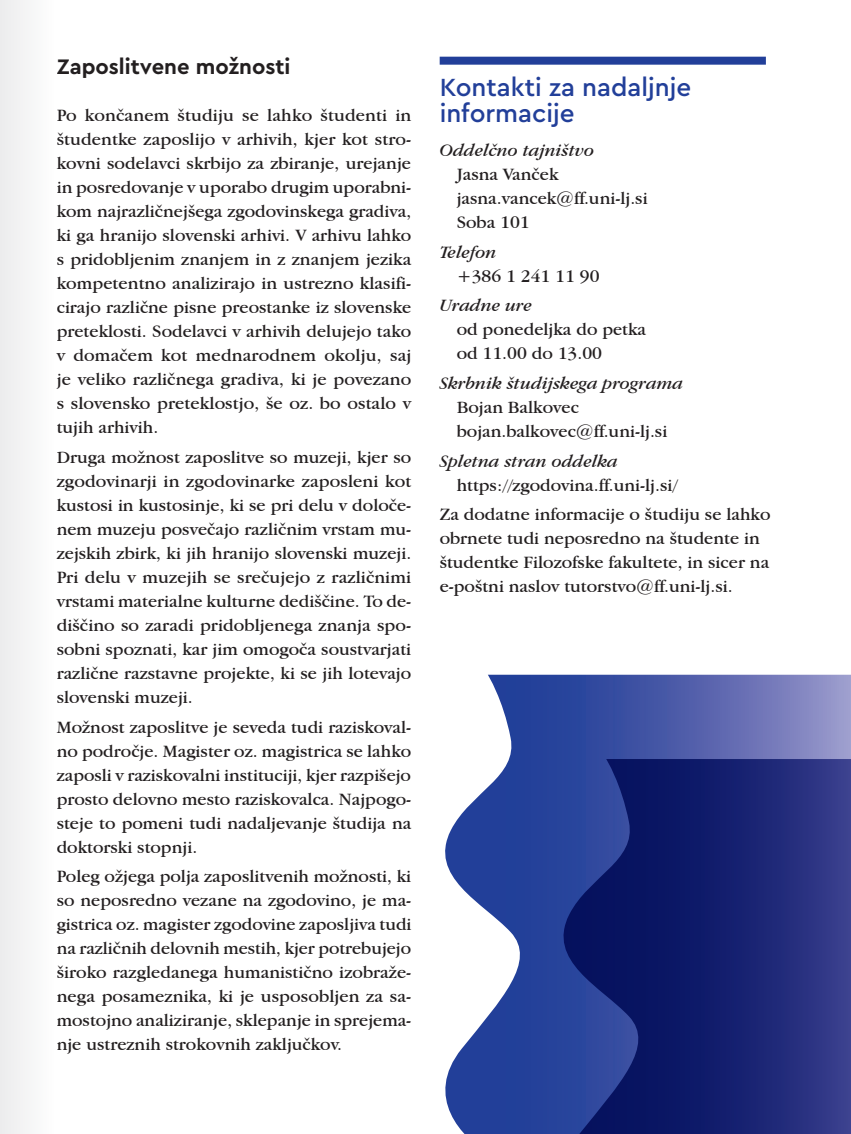
<style>
.page{position:relative;width:851px;height:1134px;background:#fff}
.page>*{position:absolute;margin:0;border:0;box-sizing:border-box;transform-origin:0 0}
.poudark{font:500 26px/26px "Cera Pro";color:#223f99}
.mednaslov{font:700 22px "Cera Pro";color:#231f20}
.tekst{font:18px/24px "Garamond IT Cby BT";color:#231f20;text-align:justify}
.tekst_leva{font:18px/24px "Garamond IT Cby BT";color:#231f20}
.s1{font-style:italic}
</style>
<div class="page">
<svg style="left:445px;top:675px;width:405px;height:459px"></svg>
<svg style="left:556px;top:759px;width:294px;height:375px;background:#1b2978"></svg>
<div style="left:439px;top:57px;width:326px;height:8px;background:#223f99"></div>
<div style="left:0;top:0;width:57px;height:1134px;background:#f4f5f5"></div>
<p class="mednaslov" style="left:57px;top:52px;width:235px">Zaposlitvene možnosti</p>
<p class="tekst" style="left:57px;top:103px;width:356px">Po končanem študiju se lahko študenti in študentke zaposlijo v arhivih, kjer kot stro&shy;kovni sodelavci skrbijo za zbiranje, urejanje in posredovanje v uporabo drugim uporabni&shy;kom najrazličnejšega zgodovinskega gradiva, ki ga hranijo slovenski arhivi. V arhivu lahko s pridobljenim znanjem in z znanjem jezika kompetentno analizirajo in ustrezno klasifi&shy;cirajo različne pisne preostanke iz slovenske preteklosti. Sodelavci v arhivih delujejo tako v domačem kot mednarodnem okolju, saj je veliko različnega gradiva, ki je povezano s slovensko preteklostjo, še oz. bo ostalo v tujih arhivih.</p>
<p class="tekst" style="left:57px;top:445px;width:356px">Druga možnost zaposlitve so muzeji, kjer so zgodovinarji in zgodovinarke zaposleni kot kustosi in kustosinje, ki se pri delu v določe&shy;nem muzeju posvečajo različnim vrstam mu&shy;zejskih zbirk, ki jih hranijo slovenski muzeji.<br>Pri delu v muzejih se srečujejo z različnimi vrstami materialne kulturne dediščine. To de&shy;diščino so zaradi pridobljenega znanja spo&shy;sobni spoznati, kar jim omogoča soustvarjati različne razstavne projekte, ki se jih lotevajo slovenski muzeji.</p>
<p class="tekst" style="left:57px;top:714px;width:356px">Možnost zaposlitve je seveda tudi raziskoval&shy;no področje. Magister oz. magistrica se lahko zaposli v raziskovalni instituciji, kjer razpišejo prosto delovno mesto raziskovalca. Najpogo&shy;steje to pomeni tudi nadaljevanje študija na doktorski stopnji.</p>
<p class="tekst" style="left:57px;top:864px;width:356px">Poleg ožjega polja zaposlitvenih možnosti, ki so neposredno vezane na zgodovino, je ma&shy;gistrica oz. magister zgodovine zaposljiva tudi na različnih delovnih mestih, kjer potrebujejo široko razgledanega humanistično izobraže&shy;nega posameznika, ki je usposobljen za sa&shy;mostojno analiziranje, sklepanje in sprejema&shy;nje ustreznih strokovnih zaključkov.</p>
<p class="poudark" style="left:439px;top:73px;width:253px">Kontakti za nadaljnje informacije</p>
<p class="tekst_leva" style="left:456px;top:138px;width:192px;text-indent:-17px"><span class="s1">Oddelčno tajništvo<br></span>Jasna Vanček jasna.vancek@ff.uni-lj.si<br>Soba 101</p>
<p class="tekst_leva" style="left:456px;top:240px;width:144px;text-indent:-17px"><span class="s1">Telefon<br></span>+386 1 241 11 90</p>
<p class="tekst_leva" style="left:456px;top:293px;width:191px;text-indent:-17px"><span class="s1">Uradne ure<br></span>od ponedeljka do petka od 11.00 do 13.00</p>
<p class="tekst_leva" style="left:456px;top:371px;width:228px;text-indent:-17px"><span class="s1">Skrbnik študijskega programa<br></span>Bojan Balkovec bojan.balkovec@ff.uni-lj.si</p>
<p class="tekst_leva" style="left:456px;top:449px;width:222px;text-indent:-17px"><span class="s1">Spletna stran oddelka </span>https://zgodovina.ff.uni-lj.si/</p>
<p class="tekst_leva" style="left:439px;top:502px;width:332px">Za dodatne informacije o študiju se lahko obrnete tudi neposredno na študente in študentke Filozofske fakultete, in sicer na e-poštni naslov tutorstvo@ff.uni-lj.si.</p>
</div>
